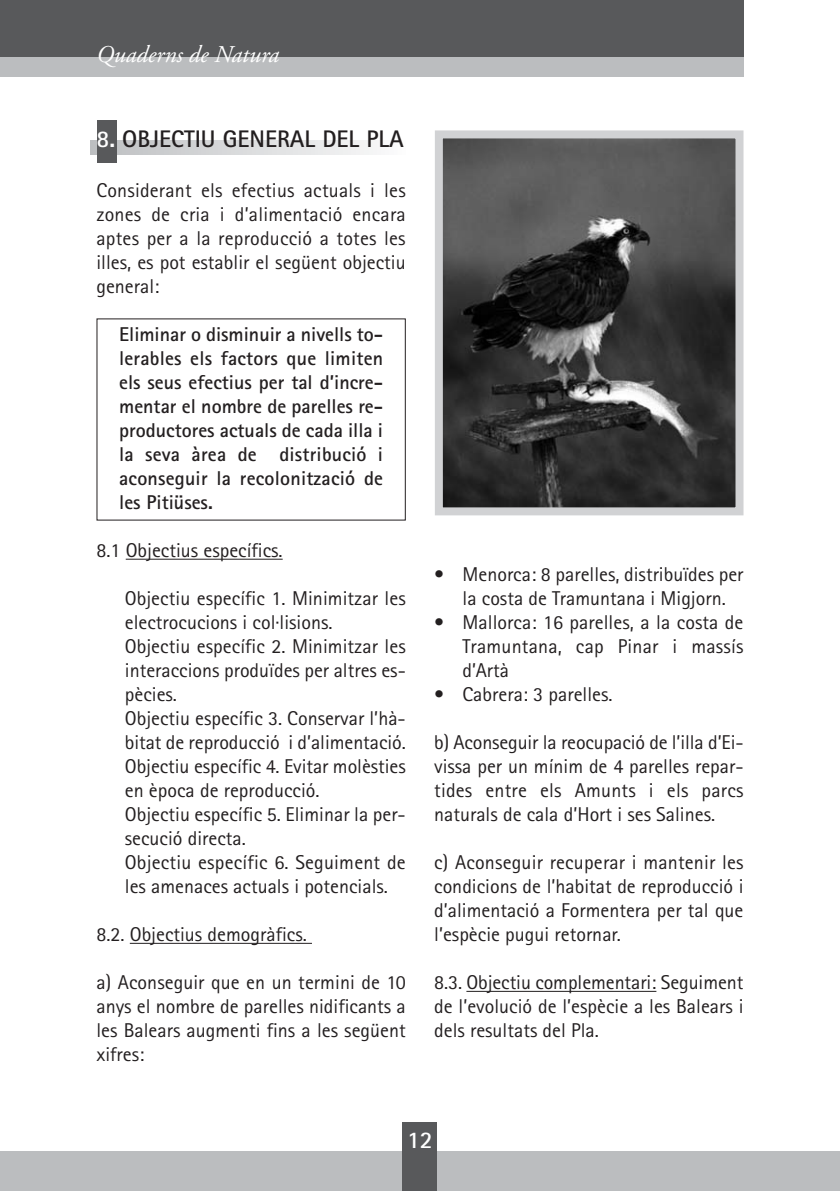
<style>
.page{position:relative;width:840px;height:1191px;background:#fff}
.page>*{position:absolute;margin:0;border:0;box-sizing:border-box;transform-origin:0 0}
.t1{font:700 24px "Rotis Sans Serif";color:#231f20}
.t2{font:italic 24px "Adobe Garamond Pro";color:#fff}
.t3{font:700 24px "Rotis Sans Serif";color:#fff}
.t4{font:20px/24px "Rotis Sans Serif";color:#231f20;text-align:justify}
.t5{font:700 20px/24px "Rotis Sans Serif";letter-spacing:.01em;color:#231f20;text-align:justify}
.s1{color:#fff}
</style>
<div class="page">
<img style="left:91px;top:140px;width:282px;height:14px">
<div style="left:97px;top:120px;width:19px;height:43px;background:#58595b"></div>
<div style="left:0;top:54px;width:743px;height:23px;background:#bbbdbf"></div>
<div style="left:0;top:0;width:743px;height:57px;background:#58595b"></div>
<hr style="left:126px;top:558px;width:156px;height:1px;background:#231f20">
<hr style="left:130px;top:942px;width:182px;height:1px;background:#231f20">
<hr style="left:466px;top:990px;width:190px;height:1px;background:#231f20">
<div style="left:0;top:1151px;width:839px;height:40px;background:#bbbdbf"></div>
<div style="left:403px;top:1123px;width:34px;height:68px;background:#58595b"></div>
<img style="left:443px;top:139px;width:291px;height:367px">
<div style="left:434px;top:130px;width:309px;height:385px;border:8px solid #d1d2d4"></div>
<p class="t2" style="left:96px;top:40px;width:184px">Quaderns de Natura</p>
<p class="t1" style="left:96px;top:130px;width:308px"><span class="s1">8.</span> OBJECTIU GENERAL DEL PLA</p>
<p class="t4" style="left:96px;top:180px;width:310px">Considerant els efectius actuals i les zones de cria i d’alimentació encara aptes per a la reproducció a totes les illes, es pot establir el següent objectiu general:</p>
<p class="t5" style="left:119px;top:324px;width:265px">Eliminar o disminuir a nivells to&shy;lerables els factors que limiten els seus efectius per tal d’incre&shy;mentar el nombre de parelles re&shy;productores actuals de cada illa i la seva àrea de distribució i aconseguir la recolonització de les Pitiüses.</p>
<p class="t4" style="left:96px;top:540px;width:187px">8.1 Objectius específics.</p>
<p class="t4" style="left:125px;top:588px;width:282px;text-align:left">Objectiu específic 1. Minimitzar les electrocucions i col·lisions.<br>Objectiu específic 2. Minimitzar les interaccions produïdes per altres es&shy;pècies.<br>Objectiu específic 3. Conservar l’hà&shy;bitat de reproducció i d’alimentació.<br>Objectiu específic 4. Evitar molèsties en època de reproducció.<br>Objectiu específic 5. Eliminar la per&shy;secució directa.<br>Objectiu específic 6. Seguiment de les amenaces actuals i potencials.</p>
<p class="t4" style="left:96px;top:924px;width:212px">8.2. Objectius demogràfics.</p>
<p class="t4" style="left:96px;top:972px;width:311px">a) Aconseguir que en un termini de 10 anys el nombre de parelles nidificants a les Balears augmenti fins a les següent xifres:</p>
<p class="t4" style="left:434px;top:564px;width:311px;text-align:center">• Menorca: 8 parelles, distribuïdes per la costa de Tramuntana i Migjorn.</p>
<p class="t4" style="left:462px;top:612px;width:282px;text-indent:-28px">• Mallorca: 16 parelles, a la costa de Tramuntana, cap Pinar i massís d’Artà</p>
<p class="t4" style="left:434px;top:684px;width:180px">• Cabrera: 3 parelles.</p>
<p class="t4" style="left:434px;top:732px;width:311px">b) Aconseguir la reocupació de l’illa d’Ei&shy;vissa per un mínim de 4 parelles repar&shy;tides entre els Amunts i els parcs naturals de cala d’Hort i ses Salines.</p>
<p class="t4" style="left:434px;top:852px;width:311px">c) Aconseguir recuperar i mantenir les condicions de l’habitat de reproducció i d’alimentació a Formentera per tal que l’espècie pugui retornar.</p>
<p class="t4" style="left:434px;top:972px;width:311px">8.3. Objectiu complementari: Seguiment de l’evolució de l’espècie a les Balears i dels resultats del Pla.</p>
<p class="t3" style="left:407px;top:1131px;width:27px">12</p>
</div>
